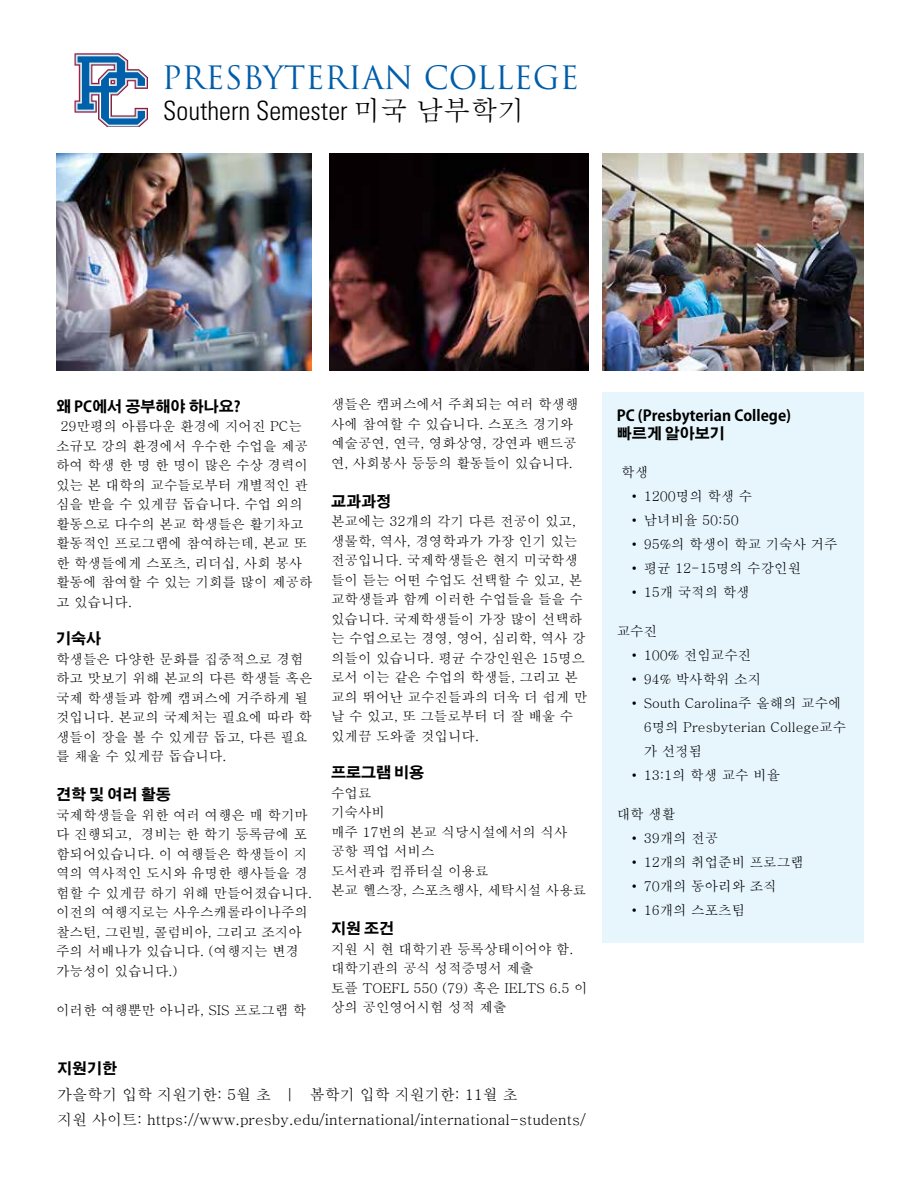
<style>
.page{position:relative;width:918px;height:1188px;background:#fff}
.page>*{position:absolute;margin:0;border:0;box-sizing:border-box;transform-origin:0 0}
.t1{font:31.35px "Trajan";color:#005daa}
.t2{font:300 condensed 26.55px "Univers";color:#000}
.t3{font:15px/25.5px "Batang";color:#000}
.t4{font:700 15px/18px "Adobe Gothic Std";color:#000}
.t5{font:13.5px/19.5px "Batang";color:#000}
.s1{font-family:"Batang";font-weight:400;font-stretch:normal;font-size:27px}
</style>
<div class="page">
<div style="left:602px;top:392px;width:262px;height:551px;background:#e7f6fd"></div>
<img style="left:329px;top:153px;width:259px;height:217px">
<img style="left:56px;top:153px;width:256px;height:217px">
<img style="left:602px;top:153px;width:262px;height:217px">
<svg style="left:75px;top:53px;width:72px;height:74px"></svg>
<h1 class="t1" style="left:162px;top:58px;width:419px">PRESBYTERIAN COLLEGE</h1>
<h2 class="t2" style="left:163px;top:95px;width:363px">Southern Semester <span class="s1">미국 남부학기</span></h2>
<p class="t4" style="left:56px;top:398px;width:186px">왜 PC에서 공부해야 하나요?</p>
<p class="t5" style="left:56px;top:417px;width:258px;text-indent:4px">29만평의 아름다운 환경에 지어진 PC는 소규모 강의 환경에서 우수한 수업을 제공 하여 학생 한 명 한 명이 많은 수상 경력이 있는 본 대학의 교수들로부터 개별적인 관 심을 받을 수 있게끔 돕습니다. 수업 외의 활동으로 다수의 본교 학생들은 활기차고 활동적인 프로그램에 참여하는데, 본교 또 한 학생들에게 스포츠, 리더십, 사회 봉사 활동에 참여할 수 있는 기회를 많이 제공하 고 있습니다.</p>
<p class="t4" style="left:56px;top:630px;width:46px">기숙사</p>
<p class="t5" style="left:56px;top:649px;width:258px">학생들은 다양한 문화를 집중적으로 경험 하고 맛보기 위해 본교의 다른 학생들 혹은 국제 학생들과 함께 캠퍼스에 거주하게 될 것입니다. 본교의 국제처는 필요에 따라 학 생들이 장을 볼 수 있게끔 돕고, 다른 필요 를 채울 수 있게끔 돕습니다.</p>
<p class="t4" style="left:56px;top:786px;width:116px">견학 및 여러 활동</p>
<p class="t5" style="left:56px;top:805px;width:257px">국제학생들을 위한 여러 여행은 매 학기마 다 진행되고, 경비는 한 학기 등록금에 포 함되어있습니다. 이 여행들은 학생들이 지 역의 역사적인 도시와 유명한 행사들을 경 험할 수 있게끔 하기 위해 만들어졌습니다. 이전의 여행지로는 사우스캐롤라이나주의 찰스턴, 그린빌, 콜럼비아, 그리고 조지아 주의 서배나가 있습니다. (여행지는 변경 가능성이 있습니다.)</p>
<p class="t5" style="left:56px;top:1000px;width:252px">이러한 여행뿐만 아니라, SIS 프로그램 학</p>
<p class="t5" style="left:331px;top:395px;width:249px">생들은 캠퍼스에서 주최되는 여러 학생행 사에 참여할 수 있습니다. 스포츠 경기와 예술공연, 연극, 영화상영, 강연과 밴드공 연, 사회봉사 등등의 활동들이 있습니다.</p>
<p class="t4" style="left:331px;top:493px;width:62px">교과과정</p>
<p class="t5" style="left:331px;top:512px;width:258px">본교에는 32개의 각기 다른 전공이 있고, 생물학, 역사, 경영학과가 가장 인기 있는 전공입니다. 국제학생들은 현지 미국학생 들이 듣는 어떤 수업도 선택할 수 있고, 본 교학생들과 함께 이러한 수업들을 들을 수 있습니다. 국제학생들이 가장 많이 선택하 는 수업으로는 경영, 영어, 심리학, 역사 강 의들이 있습니다. 평균 수강인원은 15명으 로서 이는 같은 수업의 학생들, 그리고 본 교의 뛰어난 교수진들과의 더욱 더 쉽게 만 날 수 있고, 또 그들로부터 더 잘 배울 수 있게끔 도와줄 것입니다.</p>
<p class="t4" style="left:331px;top:764px;width:95px">프로그램 비용</p>
<p class="t5" style="left:331px;top:783px;width:257px">수업료<br>기숙사비<br>매주 17번의 본교 식당시설에서의 식사 공항 픽업 서비스<br>도서관과 컴퓨터실 이용료<br>본교 헬스장, 스포츠행사, 세탁시설 사용료</p>
<p class="t4" style="left:331px;top:920px;width:65px">지원 조건</p>
<p class="t5" style="left:331px;top:939px;width:258px">지원 시 현 대학기관 등록상태이어야 함. 대학기관의 공식 성적증명서 제출<br>토플 TOEFL 550 (79) 혹은 IELTS 6.5 이 상의 공인영어시험 성적 제출</p>
<p class="t4" style="left:57px;top:1060px;width:62px">지원기한</p>
<p class="t3" style="left:57px;top:1081px;width:530px">가을학기 입학 지원기한: 5월 초 | 봄학기 입학 지원기한: 11월 초<br>지원 사이트: https://www.presby.edu/international/international-students/</p>
<p class="t4" style="left:617px;top:407px;width:176px">PC (Presbyterian College) 빠르게 알아보기</p>
<p class="t5" style="left:621px;top:462px;width:28px">학생</p>
<p class="t5" style="left:632px;top:486px;width:122px">• 1200명의 학생 수</p>
<p class="t5" style="left:632px;top:510px;width:109px">• 남녀비율 50:50</p>
<p class="t5" style="left:632px;top:534px;width:208px">• 95%의 학생이 학교 기숙사 거주</p>
<p class="t5" style="left:632px;top:558px;width:171px">• 평균 12-15명의 수강인원</p>
<p class="t5" style="left:632px;top:582px;width:120px">• 15개 국적의 학생</p>
<p class="t5" style="left:617px;top:621px;width:42px">교수진</p>
<p class="t5" style="left:632px;top:645px;width:121px">• 100% 전임교수진</p>
<p class="t5" style="left:632px;top:669px;width:131px">• 94% 박사학위 소지</p>
<p class="t5" style="left:644px;top:691px;width:204px;line-height:24px;text-indent:-12px">• South Carolina주 올해의 교수에<br>6명의 Presbyterian College교수 가 선정됨</p>
<p class="t5" style="left:632px;top:765px;width:150px">• 13:1의 학생 교수 비율</p>
<p class="t5" style="left:617px;top:804px;width:60px">대학 생활</p>
<p class="t5" style="left:632px;top:828px;width:88px">• 39개의 전공</p>
<p class="t5" style="left:632px;top:852px;width:174px">• 12개의 취업준비 프로그램</p>
<p class="t5" style="left:632px;top:876px;width:147px">• 70개의 동아리와 조직</p>
<p class="t5" style="left:632px;top:900px;width:115px">• 16개의 스포츠팀</p>
</div>
